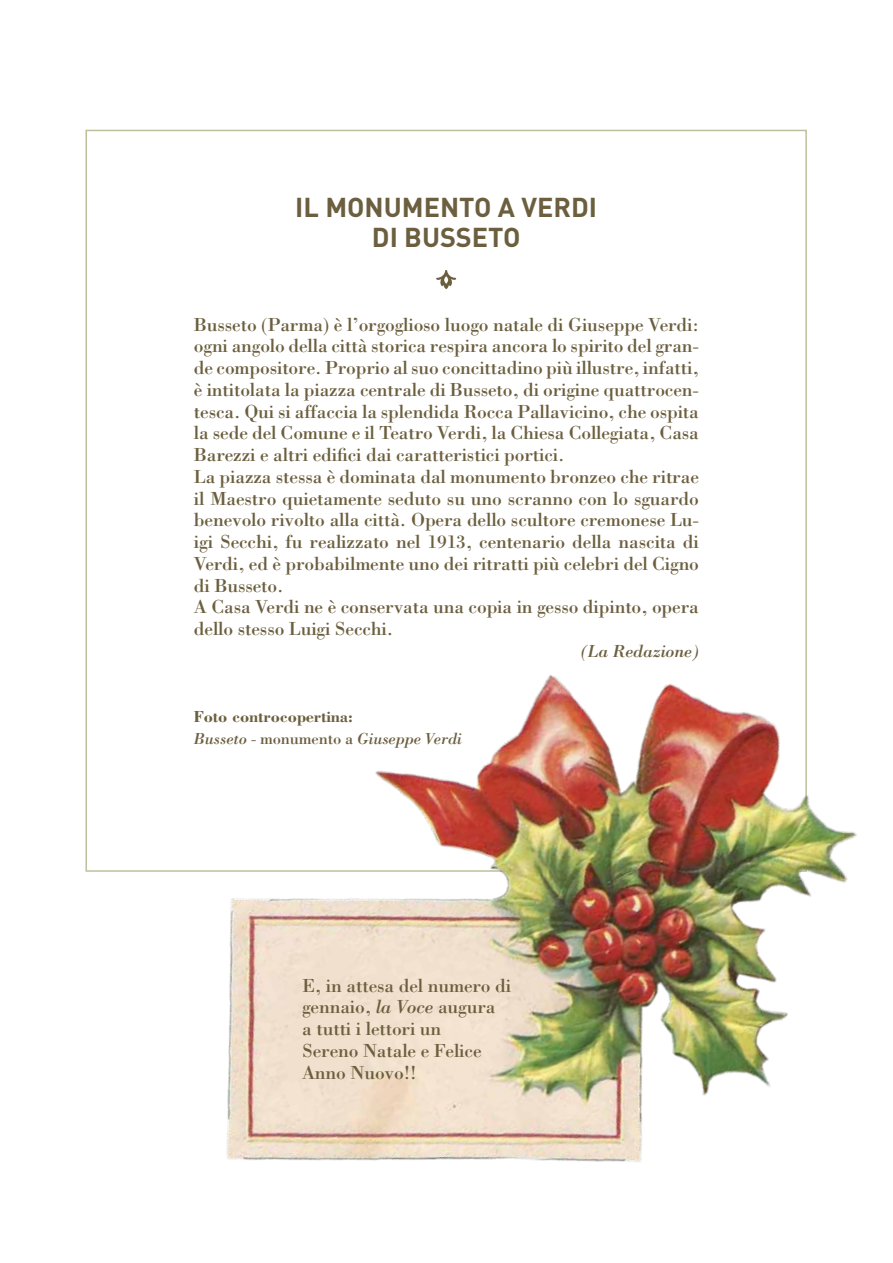
<style>
.page{position:relative;width:893px;height:1263px;background:#fff}
.page>*{position:absolute;margin:0;border:0;box-sizing:border-box;transform-origin:0 0}
.t1{font:700 27px/30px "DIN Pro";color:#6c5f3f;text-align:center}
.t2{font:19.5px/21.8px "Bodoni Std";letter-spacing:-.01em;color:#6c5f3f}
.t3{font:italic 18px "Bodoni Std";letter-spacing:-.01em;color:#6c5f3f}
.t4{font:italic 16.5px/21.8px "Bodoni Std";letter-spacing:-.01em;color:#6c5f3f}
.s1{font-weight:700;font-style:normal}
.s2{font-style:normal}
.s3{font-style:italic}
</style>
<div class="page">
<svg style="left:436px;top:270px;width:20px;height:19px"></svg>
<img style="left:85px;top:541px;width:772px;height:621px">
<h1 class="t1" style="left:295px;top:191px;width:303px">IL MONUMENTO A VERDI<br>DI BUSSETO</h1>
<p class="t2" style="left:194px;top:313px;width:507px">Busseto (Parma) è l’orgoglioso luogo natale di Giuseppe Verdi: ogni angolo della città storica respira ancora lo spirito del gran&shy;de compositore. Proprio al suo concittadino più illustre, infatti, è intitolata la piazza centrale di Busseto, di origine quattrocen&shy;tesca. Qui si affaccia la splendida Rocca Pallavicino, che ospita la sede del Comune e il Teatro Verdi, la Chiesa Collegiata, Casa Barezzi e altri edifici dai caratteristici portici.<br>La piazza stessa è dominata dal monumento bronzeo che ritrae il Maestro quietamente seduto su uno scranno con lo sguardo benevolo rivolto alla città. Opera dello scultore cremonese Lu&shy;igi Secchi, fu realizzato nel 1913, centenario della nascita di Verdi, ed è probabilmente uno dei ritratti più celebri del Cigno di Busseto.<br>A Casa Verdi ne è conservata una copia in gesso dipinto, opera dello stesso Luigi Secchi.</p>
<p class="t3" style="left:581px;top:640px;width:120px">(La Redazione)</p>
<p class="t4" style="left:194px;top:706px;width:269px"><span class="s1">Foto controcopertina:<br></span>Busseto - <span class="s2">monumento a</span> Giuseppe Verdi</p>
<p class="t2" style="left:302px;top:974px;width:211px">E, in attesa del numero di gennaio, <span class="s3">la Voce</span> augura<br>a tutti i lettori un<br>Sereno Natale e Felice<br>Anno Nuovo!!</p>
</div>
